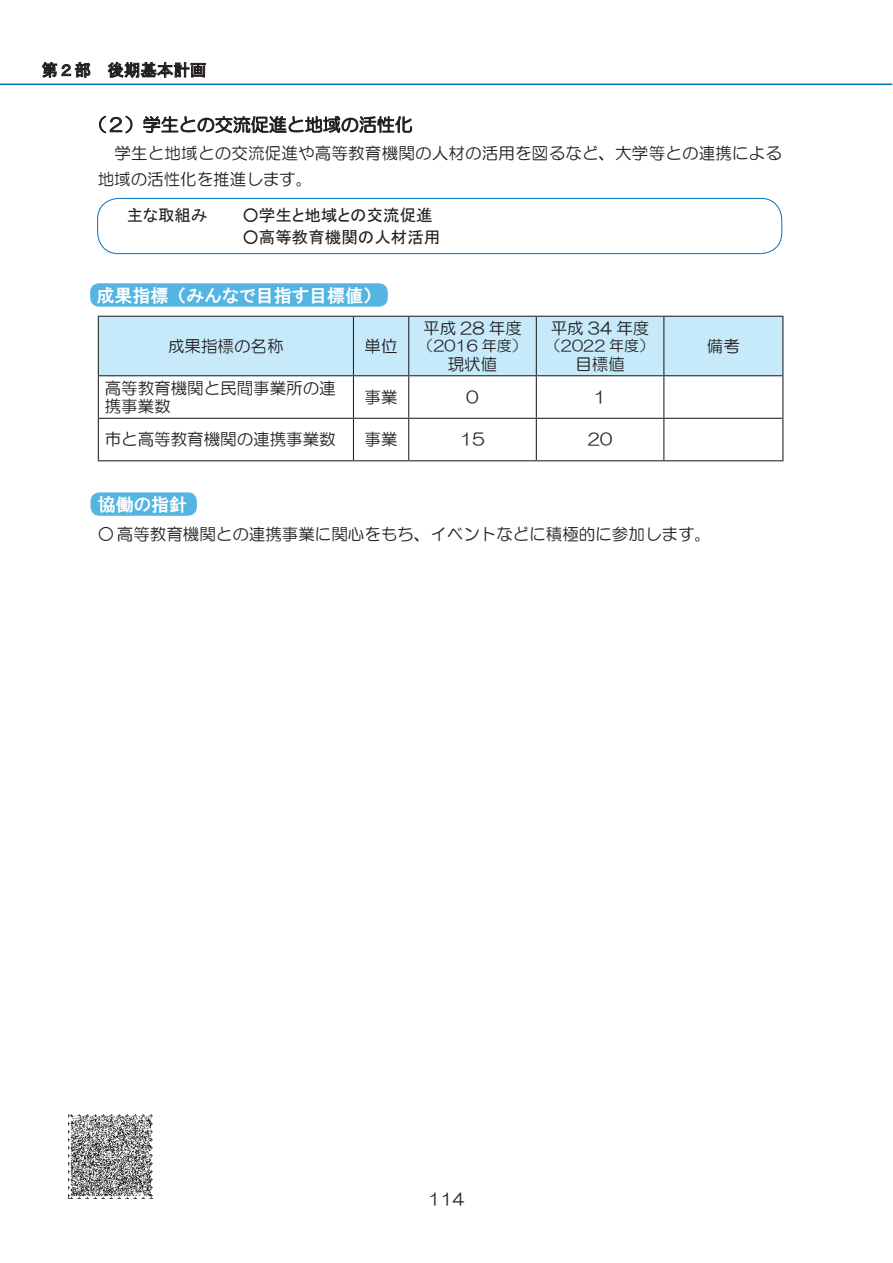
<style>
.page{position:relative;width:893px;height:1263px;background:#fff}
.page>*{position:absolute;margin:0;border:0;box-sizing:border-box;transform-origin:0 0}
.t1{font:18px "HGP Gothic E";color:#fff}
.t2{font:18px "HG Maru Gothic MPRO";color:#231f20}
.t3{font:16.5px/25.5px "HG Maru Gothic MPRO";color:#231f20}
.t4{font:16.5px "MS P Gothic";color:#231f20}
.t5{font:16.5px "MS Gothic";color:#231f20}
.t6{font:15px "HG Maru Gothic MPRO";color:#231f20}
</style>
<div class="page">
<hr style="left:0;top:84px;width:892px;height:1px;background:#0073bc">
<svg style="left:42px;top:62px;width:48px;height:15px"></svg>
<svg style="left:108px;top:62px;width:98px;height:16px"></svg>
<svg style="left:99px;top:116px;width:33px;height:17px"></svg>
<svg style="left:143px;top:115px;width:269px;height:18px"></svg>
<div style="left:97px;top:198px;width:685px;height:56px;border:1px solid #0073bc;border-radius:21px"></div>
<div style="left:99px;top:317px;width:683px;height:58px;background:#c6eafa"></div>
<hr style="left:98px;top:316px;width:255px;height:1px;background:#231f20">
<hr style="left:98px;top:317px;width:1px;height:58px;background:#231f20">
<hr style="left:353px;top:316px;width:56px;height:1px;background:#231f20">
<hr style="left:353px;top:317px;width:1px;height:58px;background:#231f20">
<hr style="left:409px;top:316px;width:127px;height:1px;background:#231f20">
<hr style="left:408px;top:317px;width:1px;height:58px;background:#231f20">
<hr style="left:536px;top:316px;width:128px;height:1px;background:#231f20">
<hr style="left:536px;top:317px;width:1px;height:58px;background:#231f20">
<hr style="left:664px;top:316px;width:119px;height:1px;background:#231f20">
<hr style="left:663px;top:317px;width:1px;height:58px;background:#231f20">
<hr style="left:782px;top:317px;width:1px;height:58px;background:#231f20">
<hr style="left:98px;top:375px;width:255px;height:1px;background:#231f20">
<hr style="left:98px;top:376px;width:1px;height:42px;background:#231f20">
<hr style="left:353px;top:375px;width:56px;height:1px;background:#231f20">
<hr style="left:353px;top:376px;width:1px;height:42px;background:#231f20">
<hr style="left:409px;top:375px;width:127px;height:1px;background:#231f20">
<hr style="left:408px;top:376px;width:1px;height:42px;background:#231f20">
<hr style="left:536px;top:375px;width:128px;height:1px;background:#231f20">
<hr style="left:536px;top:376px;width:1px;height:42px;background:#231f20">
<hr style="left:664px;top:375px;width:119px;height:1px;background:#231f20">
<hr style="left:663px;top:376px;width:1px;height:42px;background:#231f20">
<hr style="left:782px;top:376px;width:1px;height:42px;background:#231f20">
<hr style="left:98px;top:418px;width:255px;height:1px;background:#231f20">
<hr style="left:98px;top:419px;width:1px;height:41px;background:#231f20">
<hr style="left:353px;top:418px;width:56px;height:1px;background:#231f20">
<hr style="left:353px;top:419px;width:1px;height:41px;background:#231f20">
<hr style="left:409px;top:418px;width:127px;height:1px;background:#231f20">
<hr style="left:408px;top:419px;width:1px;height:41px;background:#231f20">
<hr style="left:536px;top:418px;width:128px;height:1px;background:#231f20">
<hr style="left:536px;top:419px;width:1px;height:41px;background:#231f20">
<hr style="left:664px;top:418px;width:119px;height:1px;background:#231f20">
<hr style="left:663px;top:419px;width:1px;height:41px;background:#231f20">
<hr style="left:782px;top:419px;width:1px;height:41px;background:#231f20">
<hr style="left:98px;top:460px;width:255px;height:1px;background:#231f20">
<hr style="left:353px;top:460px;width:56px;height:1px;background:#231f20">
<hr style="left:409px;top:460px;width:127px;height:1px;background:#231f20">
<hr style="left:536px;top:460px;width:128px;height:1px;background:#231f20">
<hr style="left:664px;top:460px;width:119px;height:1px;background:#231f20">
<div style="left:90px;top:283px;width:298px;height:24px;background:#54b4e2;border-radius:9px"></div>
<div style="left:91px;top:492px;width:106px;height:24px;background:#54b4e2;border-radius:9px"></div>
<img style="left:68px;top:1114px;width:85px;height:85px">
<p class="t5" style="left:41px;top:62px;width:167px">第２部　後期基本計画</p>
<p class="t2" style="left:89px;top:116px;width:326px">（２）学生との交流促進と地域の活性化</p>
<p class="t3" style="left:98px;top:140px;width:686px">　学生と地域との交流促進や高等教育機関の人材の活用を図るなど、大学等との連携による地域の活性化を推進します。</p>
<p class="t4" style="left:127px;top:207px;width:82px">主な取組み</p>
<p class="t4" style="left:242px;top:207px;width:192px">○学生と地域との交流促進</p>
<p class="t4" style="left:242px;top:229px;width:199px">○高等教育機関の人材活用</p>
<p class="t1" style="left:97px;top:286px;width:277px">成果指標（みんなで目指す目標値）</p>
<p class="t3" style="left:168px;top:333px;width:117px">成果指標の名称</p>
<p class="t3" style="left:365px;top:333px;width:35px">単位</p>
<p class="t3" style="left:423px;top:315px;width:100px">平成 28 年度</p>
<p class="t6" style="left:418px;top:338px;width:110px">（2016 年度）</p>
<p class="t3" style="left:448px;top:351px;width:51px">現状値</p>
<p class="t3" style="left:551px;top:315px;width:100px">平成 34 年度</p>
<p class="t6" style="left:546px;top:338px;width:110px">（2022 年度）</p>
<p class="t3" style="left:575px;top:351px;width:51px">目標値</p>
<p class="t3" style="left:105px;top:379px;width:232px;line-height:18px">高等教育機関と民間事業所の連携事業数</p>
<p class="t3" style="left:365px;top:384px;width:35px">事業</p>
<p class="t3" style="left:464px;top:384px;width:18px">０</p>
<p class="t3" style="left:592px;top:384px;width:18px">１</p>
<p class="t3" style="left:105px;top:427px;width:232px">市と高等教育機関の連携事業数</p>
<p class="t3" style="left:365px;top:427px;width:35px">事業</p>
<p class="t3" style="left:460px;top:427px;width:26px">15</p>
<p class="t3" style="left:588px;top:427px;width:26px">20</p>
<p class="t1" style="left:98px;top:495px;width:91px">協働の指針</p>
<p class="t3" style="left:707px;top:333px;width:34px">備考</p>
<p class="t3" style="left:98px;top:521px;width:615px">○ 高等教育機関との連携事業に関心をもち、イベントなどに積極的に参加します。</p>
<p class="t3" style="left:428px;top:1186px;width:38px">114</p>
</div>
